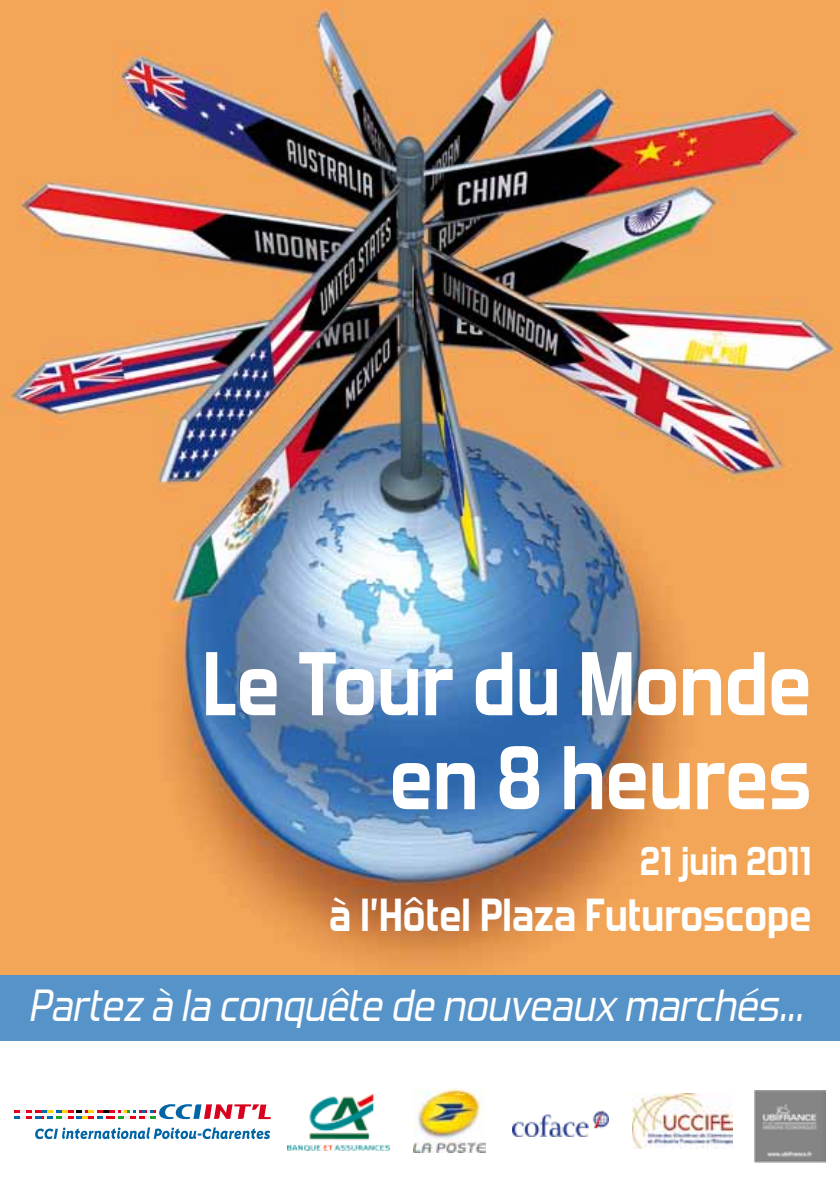
<style>
.page{position:relative;width:840px;height:1191px;background:#fff}
.page>*{position:absolute;margin:0;border:0;box-sizing:border-box;transform-origin:0 0}
.t1{font:700 90px/94px "Forgotten Futurist Rg";color:#fff;text-align:right}
.t2{font:700 46px "Forgotten Futurist Rg";color:#fff}
.t3{font:italic 44.8px "Forgotten Futurist Rg";color:#fff}
.t4{font:700 40px "Forgotten Futurist Rg";color:#fff}
</style>
<div class="page">
<img style="left:0;top:0;width:839px;height:975px">
<div style="left:0;top:975px;width:839px;height:65px;background:#5693c9"></div>
<svg style="left:14px;top:1104px;width:257px;height:15px"></svg>
<svg style="left:35px;top:1127px;width:235px;height:12px"></svg>
<img style="left:309px;top:1094px;width:66px;height:46px">
<img style="left:287px;top:1144px;width:102px;height:6px">
<img style="left:632px;top:1093px;width:100px;height:55px">
<img style="left:754px;top:1090px;width:71px;height:72px">
<img style="left:413px;top:1088px;width:72px;height:64px">
<img style="left:512px;top:1110px;width:95px;height:26px">
<h1 class="t1" style="left:202px;top:636px;width:610px">Le Tour du Monde en 8 heures</h1>
<p class="t4" style="left:639px;top:837px;width:173px">21 juin 2011</p>
<p class="t2" style="left:329px;top:886px;width:483px">à l’Hôtel Plaza Futuroscope</p>
<p class="t3" style="left:28px;top:978px;width:776px">Partez à la conquête de nouveaux marchés...</p>
</div>
